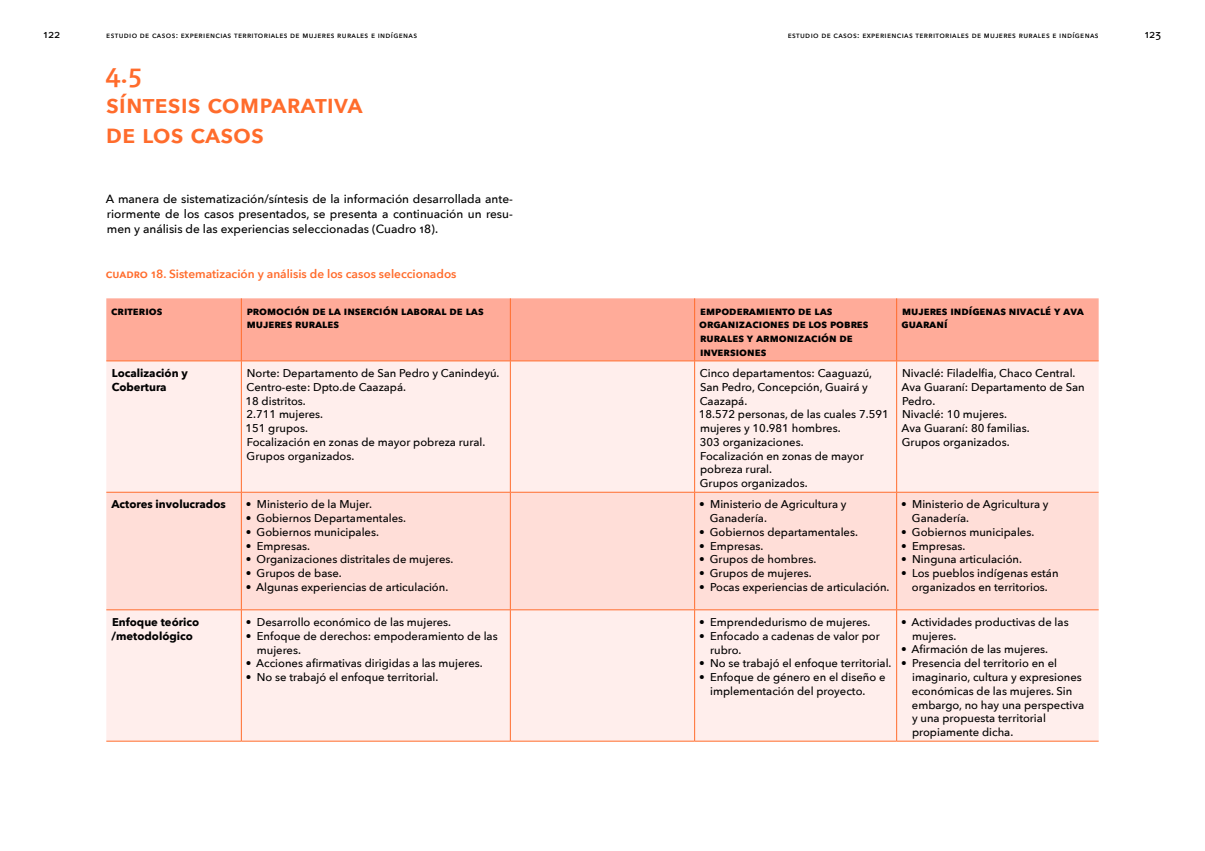
<style>
.page{position:relative;width:1205px;height:851px;background:#fff}
.page>*{position:absolute;margin:0;border:0;box-sizing:border-box;transform-origin:0 0}
.t1{font:600 26.25px/30px "Avenir Next";color:#ff6c2c}
.t2{font:500 11.88px/15px "Avenir Next";color:#000;text-align:justify}
.t3{font:600 11.88px "Avenir Next";color:#ff6c2c}
.t4{font:500 11.25px/13.8px "Avenir Next";color:#000}
.t5{font:700 11.25px/13.8px "Avenir Next";letter-spacing:.075em;color:#000}
.t6{font:700 11.25px/13.8px "Avenir Next";color:#000}
.t7{font:700 11.25px/13.8px "Avenir Next";letter-spacing:.07em;color:#000}
.t8{font:500 8.12px "Avenir Next";letter-spacing:.045em;color:#000}
</style>
<div class="page">
<div style="left:106px;top:298px;width:992px;height:62px;background:#ffab99"></div>
<div style="left:106px;top:361px;width:992px;height:379px;background:#ffeeec"></div>
<div style="left:106px;top:493px;width:992px;height:116px;background:#ffded8"></div>
<hr style="left:241px;top:298px;width:1px;height:62px;background:#ff6c2c">
<hr style="left:510px;top:298px;width:1px;height:62px;background:#ff6c2c">
<hr style="left:694px;top:298px;width:1px;height:62px;background:#ff6c2c">
<hr style="left:896px;top:298px;width:1px;height:62px;background:#ff6c2c">
<hr style="left:106px;top:360px;width:135px;height:1px;background:#ff6c2c">
<hr style="left:241px;top:360px;width:269px;height:1px;background:#ff6c2c">
<hr style="left:241px;top:361px;width:1px;height:131px;background:#ff6c2c">
<hr style="left:510px;top:360px;width:184px;height:1px;background:#ff6c2c">
<hr style="left:510px;top:361px;width:1px;height:131px;background:#ff6c2c">
<hr style="left:694px;top:360px;width:202px;height:1px;background:#ff6c2c">
<hr style="left:694px;top:361px;width:1px;height:131px;background:#ff6c2c">
<hr style="left:896px;top:360px;width:202px;height:1px;background:#ff6c2c">
<hr style="left:896px;top:361px;width:1px;height:131px;background:#ff6c2c">
<hr style="left:106px;top:492px;width:135px;height:1px;background:#ff6c2c">
<hr style="left:241px;top:492px;width:269px;height:1px;background:#ff6c2c">
<hr style="left:241px;top:492px;width:1px;height:117px;background:#ff6c2c">
<hr style="left:510px;top:492px;width:184px;height:1px;background:#ff6c2c">
<hr style="left:510px;top:492px;width:1px;height:117px;background:#ff6c2c">
<hr style="left:694px;top:492px;width:202px;height:1px;background:#ff6c2c">
<hr style="left:694px;top:492px;width:1px;height:117px;background:#ff6c2c">
<hr style="left:896px;top:492px;width:202px;height:1px;background:#ff6c2c">
<hr style="left:896px;top:492px;width:1px;height:117px;background:#ff6c2c">
<hr style="left:106px;top:609px;width:135px;height:1px;background:#ff6c2c">
<hr style="left:241px;top:609px;width:269px;height:1px;background:#ff6c2c">
<hr style="left:241px;top:610px;width:1px;height:130px;background:#ff6c2c">
<hr style="left:510px;top:609px;width:184px;height:1px;background:#ff6c2c">
<hr style="left:510px;top:610px;width:1px;height:130px;background:#ff6c2c">
<hr style="left:694px;top:609px;width:202px;height:1px;background:#ff6c2c">
<hr style="left:694px;top:610px;width:1px;height:130px;background:#ff6c2c">
<hr style="left:896px;top:609px;width:202px;height:1px;background:#ff6c2c">
<hr style="left:896px;top:610px;width:1px;height:130px;background:#ff6c2c">
<hr style="left:106px;top:740px;width:135px;height:1px;background:#ff6c2c">
<hr style="left:241px;top:740px;width:269px;height:1px;background:#ff6c2c">
<hr style="left:510px;top:740px;width:184px;height:1px;background:#ff6c2c">
<hr style="left:694px;top:740px;width:202px;height:1px;background:#ff6c2c">
<hr style="left:896px;top:740px;width:202px;height:1px;background:#ff6c2c">
<p class="t4" style="left:44px;top:27px;width:18px">122</p>
<p class="t4" style="left:1144px;top:27px;width:18px">123</p>
<h1 class="t1" style="left:105px;top:58px;width:51px">4.5<br>Síntesis</h1>
<p class="t8" style="left:106px;top:28px;width:312px">Estudio de casos: expe riencias territoriales de m uje res rurales e indígenas</p>
<p class="t8" style="left:788px;top:28px;width:312px">Estudio de casos: expe riencias territoriales de m uje res rurales e indígenas</p>
<h1 class="t1" style="left:106px;top:88px;width:257px;text-indent:101px">comparativa de los casos</h1>
<p class="t2" style="left:106px;top:191px;width:408px">A manera de sistematización/síntesis de la información desarrollada ante&shy;riormente de los casos presentados, se presenta a continuación un resu&shy;men y análisis de las experiencias seleccionadas (Cuadro 18).</p>
<p class="t3" style="left:106px;top:264px;width:8px">Cuad</p>
<p class="t3" style="left:134px;top:264px;width:324px">ro 18. Sistematización y análisis de los casos seleccionados</p>
<p class="t6" style="left:111px;top:303px;width:53px">Criterios</p>
<p class="t5" style="left:247px;top:303px;width:239px">Promoción de la Inserción laboral de las mujeres Rurales</p>
<p class="t6" style="left:700px;top:303px;width:8px">Emp</p>
<p class="t5" style="left:699px;top:303px;width:171px;text-indent:22px">oderamiento de las organizaciones de los pobres rurales y armonización de inversiones</p>
<p class="t7" style="left:901px;top:303px;width:183px">Muj eres Indíg enas Nivaclé y Ava<br>Guaraní</p>
<p class="t6" style="left:112px;top:366px;width:78px">Localización y<br>Cobertura</p>
<p class="t4" style="left:245px;top:366px;width:256px">Norte: Departamento de San Pedro y Canindeyú.<br>Centro-este: Dpto.de Caazapá.<br>18 distritos.<br>2.711 mujeres.<br>151 grupos.<br>Focalización en zonas de mayor pobreza rural.<br>Grupos organizados.</p>
<p class="t4" style="left:699px;top:366px;width:192px">Cinco departamentos: Caaguazú,<br>San Pedro, Concepción, Guairá y<br>Caazapá.<br>18.572 personas, de las cuales 7.591 mujeres y 10.981 hombres.<br>303 organizaciones.<br>Focalización en zonas de mayor pobreza rural.<br>Grupos organizados.</p>
<p class="t4" style="left:901px;top:366px;width:185px">Nivaclé: Filadelfia, Chaco Central.<br>Ava Guaraní: Departamento de San<br>Pedro.<br>Nivaclé: 10 mujeres.<br>Ava Guaraní: 80 familias.<br>Grupos organizados.</p>
<p class="t6" style="left:111px;top:497px;width:116px">Actores involucrados</p>
<p class="t4" style="left:246px;top:497px;width:128px">• Ministerio de la Mujer.</p>
<p class="t4" style="left:246px;top:511px;width:162px">• Gobiernos Departamentales.</p>
<p class="t4" style="left:246px;top:524px;width:135px">• Gobiernos municipales.</p>
<p class="t4" style="left:246px;top:538px;width:66px">• Empresas.</p>
<p class="t4" style="left:246px;top:552px;width:209px">• Organizaciones distritales de mujeres.</p>
<p class="t4" style="left:246px;top:566px;width:97px">• Grupos de base.</p>
<p class="t4" style="left:246px;top:579px;width:204px">• Algunas experiencias de articulación.</p>
<p class="t4" style="left:912px;top:497px;width:138px;text-indent:-11px">• Ministerio de Agricultura y<br>Ganadería.</p>
<p class="t4" style="left:901px;top:524px;width:135px">• Gobiernos municipales.</p>
<p class="t4" style="left:901px;top:538px;width:66px">• Empresas.</p>
<p class="t4" style="left:901px;top:552px;width:122px">• Ninguna articulación.</p>
<p class="t4" style="left:901px;top:566px;width:159px;text-align:center">• Los pueblos indígenas están organizados en territorios.</p>
<p class="t4" style="left:710px;top:497px;width:138px;text-indent:-11px">• Ministerio de Agricultura y<br>Ganadería.</p>
<p class="t4" style="left:699px;top:524px;width:160px">• Gobiernos departamentales.</p>
<p class="t4" style="left:699px;top:538px;width:66px">• Empresas.</p>
<p class="t4" style="left:699px;top:552px;width:119px">• Grupos de hombres.</p>
<p class="t4" style="left:699px;top:566px;width:114px">• Grupos de mujeres.</p>
<p class="t4" style="left:699px;top:579px;width:192px">• Pocas experiencias de articulación.</p>
<p class="t6" style="left:111px;top:615px;width:89px">Enfoque teórico /metodológico</p>
<p class="t4" style="left:246px;top:614px;width:207px">• Desarrollo económico de las mujeres.</p>
<p class="t4" style="left:257px;top:628px;width:242px;text-indent:-11px">• Enfoque de derechos: empoderamiento de las mujeres.</p>
<p class="t4" style="left:246px;top:656px;width:238px">• Acciones afirmativas dirigidas a las mujeres.</p>
<p class="t4" style="left:246px;top:669px;width:194px">• No se trabajó el enfoque territorial.</p>
<p class="t4" style="left:699px;top:614px;width:173px">• Emprendedurismo de mujeres.</p>
<p class="t4" style="left:710px;top:628px;width:171px;text-indent:-11px">• Enfocado a cadenas de valor por rubro.</p>
<p class="t4" style="left:699px;top:656px;width:194px">• No se trabajó el enfoque territorial.</p>
<p class="t4" style="left:710px;top:669px;width:177px;text-indent:-11px">• Enfoque de género en el diseño e implementación del proyecto.</p>
<p class="t4" style="left:912px;top:614px;width:158px;text-indent:-11px">• Actividades productivas de las mujeres.</p>
<p class="t4" style="left:901px;top:642px;width:149px">• Afirmación de las mujeres.</p>
<p class="t4" style="left:912px;top:656px;width:174px;text-indent:-11px">• Presencia del territorio en el imaginario, cultura y expresiones económicas de las mujeres. Sin embargo, no hay una perspectiva y una propuesta territorial propiamente dicha.</p>
</div>
